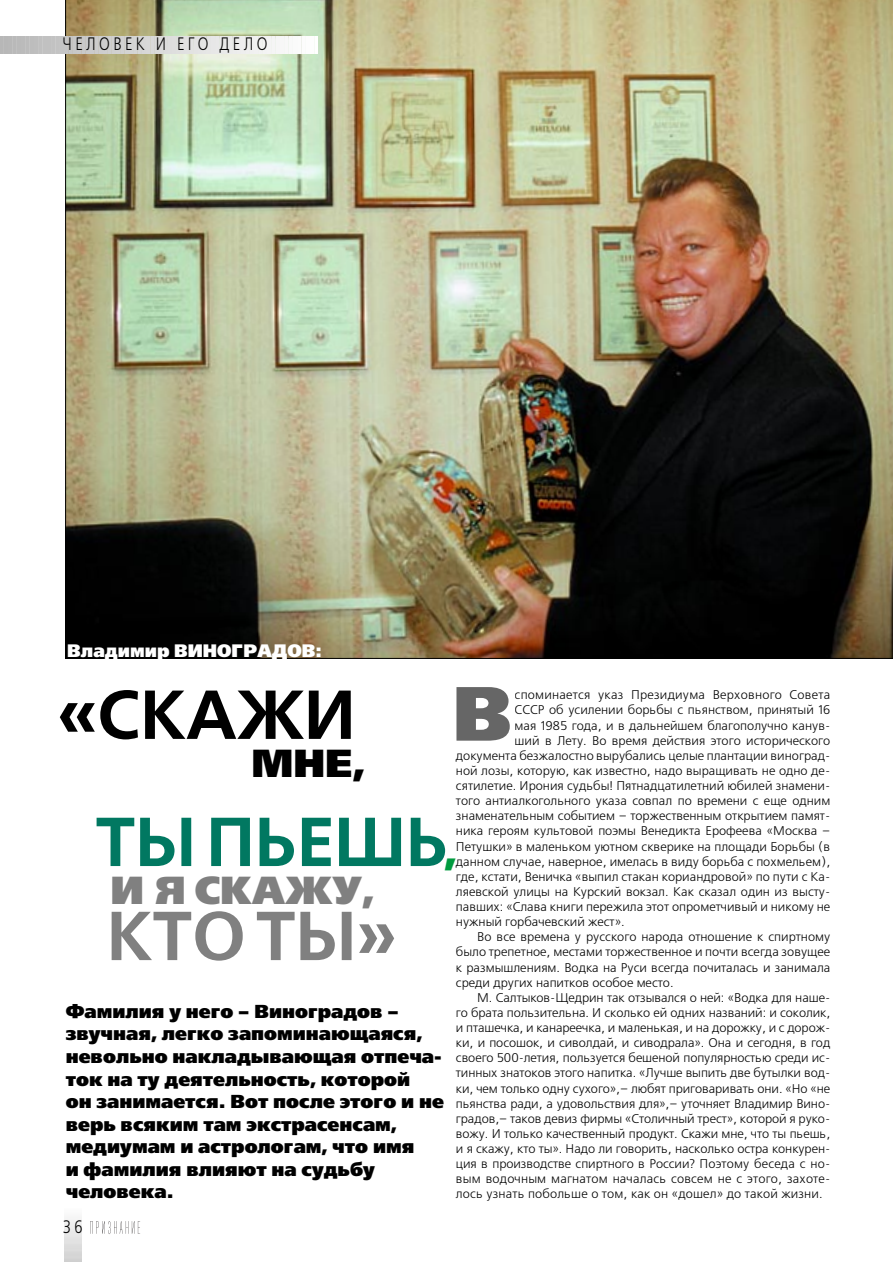
<style>
.page{position:relative;width:893px;height:1262px;background:#fff}
.page>*{position:absolute;margin:0;border:0;box-sizing:border-box;transform-origin:0 0}
.t1{font:76.5px "Free Set Black C";color:#666}
.t2{font:700 69px "Free Set C";color:#017861}
.t3{font:700 69px "Free Set C";color:#808080}
.t4{font:700 69px "Free Set C";letter-spacing:-.005em;color:#000}
.t5{font:39px "Free Set Black C";color:#808080}
.t6{font:39px "Free Set Black C";color:#000}
.t7{font:18.75px/22.5px "Free Set Black C";color:#000}
.t8{font:18px "Free Set Black C";color:#fff}
.t9{font:18px "Free Set C";letter-spacing:.235em;color:#000;scale:.8 1}
.t10{font:12.6px "Free Set C";color:#000}
.t11{font:12.6px "Free Set C";letter-spacing:.02em;color:#000}
.s1{font-family:"Free Set Black C";font-weight:400;font-size:39px;color:#009b3f}
</style>
<div class="page">
<img style="left:65px;top:0;width:827px;height:658px">
<svg style="left:0;top:36px;width:317px;height:17px"></svg>
<svg style="left:64px;top:1219px;width:17px;height:43px"></svg>
<svg style="left:90px;top:1221px;width:50px;height:13px"></svg>
<h3 class="t9" style="left:63px;top:36px;width:257px">ЧЕЛОВЕК И ЕГО ДЕЛО</h3>
<h3 class="t8" style="left:67px;top:643px;width:256px">Владимир ВИНОГРАДОВ:</h3>
<h1 class="t1" style="left:452px;top:680px;width:61px">В</h1>
<h2 class="t4" style="left:57px;top:691px;width:300px">«СКАЖИ</h2>
<h3 class="t6" style="left:251px;top:746px;width:115px">МНЕ,</h3>
<p class="t11" style="left:514px;top:689px;width:317px">споминается указ Президиума Верховного Совета</p>
<p class="t10" style="left:514px;top:704px;width:317px">СССР об усилении борьбы с пьянством, принятый 16</p>
<p class="t10" style="left:514px;top:719px;width:317px">мая 1985 года, и в дальнейшем благополучно канув-</p>
<p class="t10" style="left:514px;top:734px;width:317px">ший в Лету. Во время действия этого исторического</p>
<p class="t10" style="left:456px;top:749px;width:376px">документа безжалостно вырубались целые плантации виноград-</p>
<p class="t10" style="left:456px;top:765px;width:376px">ной лозы, которую, как известно, надо выращивать не одно де-</p>
<p class="t10" style="left:456px;top:780px;width:376px">сятилетие. Ирония судьбы! Пятнадцатилетний юбилей знамени-</p>
<p class="t10" style="left:456px;top:795px;width:376px">того антиалкогольного указа совпал по времени с еще одним</p>
<p class="t10" style="left:456px;top:810px;width:376px">знаменательным событием – торжественным открытием памят-</p>
<p class="t10" style="left:456px;top:825px;width:376px">ника героям культовой поэмы Венедикта Ерофеева «Москва –</p>
<p class="t10" style="left:456px;top:840px;width:376px">Петушки» в маленьком уютном скверике на площади Борьбы (в</p>
<p class="t10" style="left:456px;top:855px;width:376px">данном случае, наверное, имелась в виду борьба с похмельем),</p>
<p class="t10" style="left:456px;top:870px;width:376px">где, кстати, Веничка «выпил стакан кориандровой» по пути с Ка-</p>
<p class="t10" style="left:456px;top:886px;width:376px">ляевской улицы на Курский вокзал. Как сказал один из высту-</p>
<p class="t10" style="left:456px;top:901px;width:376px">павших: «Слава книги пережила этот опрометчивый и никому не</p>
<p class="t10" style="left:456px;top:916px;width:170px">нужный горбачевский жест».</p>
<p class="t10" style="left:477px;top:931px;width:354px">Во все времена у русского народа отношение к спиртному</p>
<p class="t10" style="left:456px;top:946px;width:376px">было трепетное, местами торжественное и почти всегда зовущее</p>
<p class="t10" style="left:456px;top:961px;width:376px">к размышлениям. Водка на Руси всегда почиталась и занимала</p>
<p class="t10" style="left:456px;top:976px;width:219px">среди других напитков особое место.</p>
<p class="t10" style="left:477px;top:991px;width:354px">М. Салтыков-Щедрин так отзывался о ней: «Водка для наше-</p>
<p class="t10" style="left:456px;top:1007px;width:376px">го брата пользительна. И сколько ей одних названий: и соколик,</p>
<p class="t10" style="left:456px;top:1022px;width:376px">и пташечка, и канареечка, и маленькая, и на дорожку, и с дорож-</p>
<p class="t10" style="left:456px;top:1037px;width:376px">ки, и посошок, и сиволдай, и сиводрала». Она и сегодня, в год</p>
<p class="t10" style="left:456px;top:1052px;width:376px">своего 500-летия, пользуется бешеной популярностью среди ис-</p>
<p class="t10" style="left:456px;top:1067px;width:376px">тинных знатоков этого напитка. «Лучше выпить две бутылки вод-</p>
<p class="t10" style="left:456px;top:1082px;width:376px">ки, чем только одну сухого»,– любят приговаривать они. «Но «не</p>
<p class="t10" style="left:456px;top:1097px;width:376px">пьянства ради, а удовольствия для»,– уточняет Владимир Вино-</p>
<p class="t10" style="left:456px;top:1112px;width:376px">градов,– таков девиз фирмы «Столичный трест», которой я руко-</p>
<p class="t10" style="left:456px;top:1127px;width:376px">вожу. И только качественный продукт. Скажи мне, что ты пьешь,</p>
<p class="t10" style="left:456px;top:1143px;width:376px">и я скажу, кто ты». Надо ли говорить, насколько остра конкурен-</p>
<p class="t10" style="left:456px;top:1158px;width:376px">ция в производстве спиртного в России? Поэтому беседа с но-</p>
<p class="t10" style="left:456px;top:1173px;width:376px">вым водочным магнатом началась совсем не с этого, захоте-</p>
<p class="t10" style="left:456px;top:1188px;width:368px">лось узнать побольше о том, как он «дошел» до такой жизни.</p>
<h2 class="t2" style="left:96px;top:818px;width:362px">ТЫПЬЕШЬ<span class="s1">,</span></h2>
<h3 class="t5" style="left:110px;top:873px;width:265px">И Я СКАЖУ,</h3>
<h2 class="t3" style="left:107px;top:912px;width:292px">КТОТЫ»</h2>
<p class="t7" style="left:66px;top:1001px;width:379px">Фамилия у него – Виноградов – звучная, легко запоминающаяся, невольно накладывающая отпеча&shy;ток на ту деятельность, которой<br>он занимается. Вот после этого и не верь всяким там экстрасенсам, медиумам и астрологам, что имя<br>и фамилия влияют на судьбу человека.</p>
<h3 class="t9" style="left:63px;top:1218px;width:26px">36</h3>
</div>
